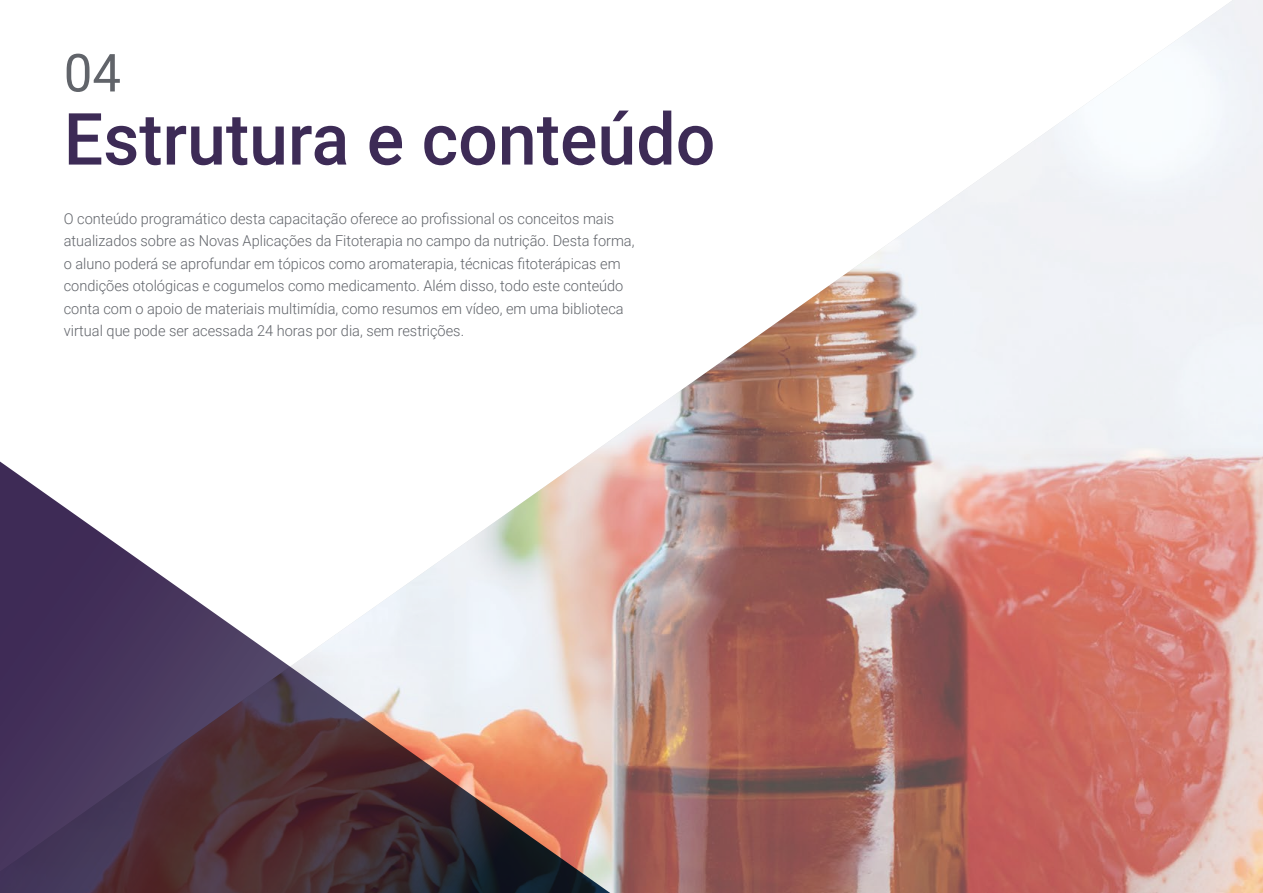
<style>
.page{position:relative;width:1263px;height:893px;background:#fff}
.page>*{position:absolute;margin:0;border:0;box-sizing:border-box;transform-origin:0 0}
.t1{font:500 72px "Roboto";color:#3d2b56}
.t2{font:52.5px "Roboto";color:#61646a}
.t3{font:300 15px/22.5px "Roboto";color:#61646a}
</style>
<div class="page">
<img style="left:602px;top:0;width:661px;height:893px">
<svg style="left:0;top:446px;width:640px;height:447px"></svg>
<h2 class="t2" style="left:64px;top:36px;width:59px">04</h2>
<h1 class="t1" style="left:64px;top:89px;width:653px">Estrutura e conteúdo</h1>
<p class="t3" style="left:64px;top:207px;width:572px">O conteúdo programático desta capacitação oferece ao profissional os conceitos mais atualizados sobre as Novas Aplicações da Fitoterapia no campo da nutrição. Desta forma, o aluno poderá se aprofundar em tópicos como aromaterapia, técnicas fitoterápicas em condições otológicas e cogumelos como medicamento. Além disso, todo este conteúdo conta com o apoio de materiais multimídia, como resumos em vídeo, em uma biblioteca virtual que pode ser acessada 24 horas por dia, sem restrições.</p>
</div>
